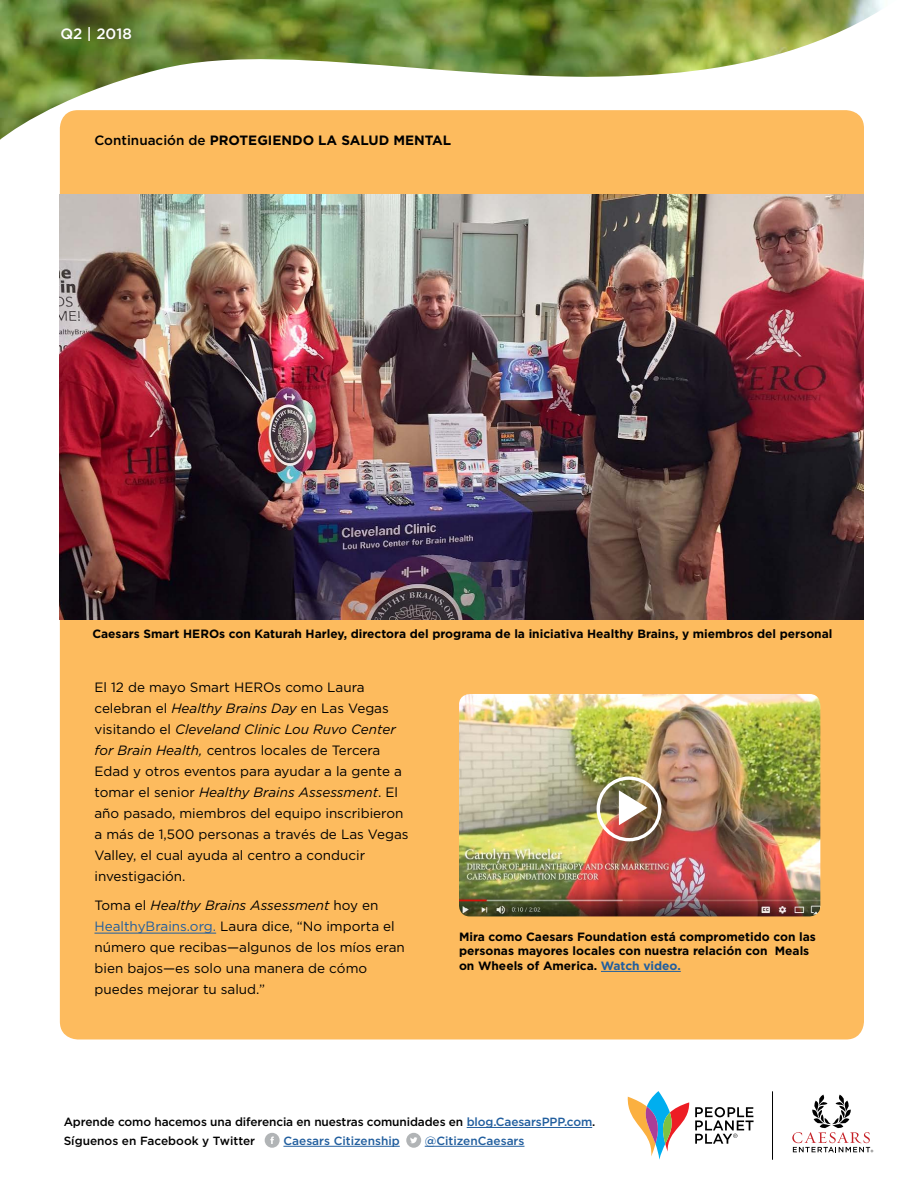
<style>
.page{position:relative;width:918px;height:1188px;background:#fff}
.page>*{position:absolute;margin:0;border:0;box-sizing:border-box;transform-origin:0 0}
.t1{font:500 15px "Gotham";color:#fff}
.t2{font:13.5px/21px "Gotham";color:#000}
.t3{font:700 13.5px "Gotham";color:#000}
.t4{font:700 12px/14.4px "Gotham";color:#000}
.t5{font:500 11.85px/18.8px "Gotham";letter-spacing:-.01em;color:#000}
.t6{font:500 11.85px "Gotham";color:#215e9e}
.s1{font-weight:500}
.s2{font-style:italic}
.s3{color:#215e9e}
</style>
<div class="page">
<img style="left:0;top:0;width:882px;height:140px">
<div style="left:60px;top:110px;width:804px;height:929px;background:#fdbb5e;border-radius:18px"></div>
<hr style="left:94px;top:933px;width:122px;height:1px;background:#215e9e">
<img style="left:459px;top:694px;width:361px;height:222px">
<hr style="left:601px;top:971px;width:80px;height:1px;background:#215e9e">
<svg style="left:619px;top:790px;width:28px;height:35px"></svg>
<div style="left:597px;top:776px;width:65px;height:65px;border:3px solid #fff;border-radius:50%"></div>
<img style="left:60px;top:194px;width:804px;height:426px">
<hr style="left:467px;top:1127px;width:125px;height:1px;background:#215e9e">
<hr style="left:283px;top:1146px;width:117px;height:1px;background:#215e9e">
<hr style="left:425px;top:1146px;width:99px;height:1px;background:#215e9e">
<svg style="left:265px;top:1133px;width:15px;height:15px"></svg>
<svg style="left:406px;top:1133px;width:15px;height:15px"></svg>
<svg style="left:792px;top:1095px;width:81px;height:57px"></svg>
<svg style="left:627px;top:1091px;width:62px;height:69px"></svg>
<svg style="left:695px;top:1107px;width:59px;height:37px"></svg>
<hr style="left:772px;top:1091px;width:1px;height:69px;background:#000">
<p class="t1" style="left:61px;top:26px;width:73px">Q2 | 2018</p>
<p class="t3" style="left:94px;top:133px;width:358px"><span class="s1">Continuación de</span> PROTEGIENDO LA SALUD MENTAL</p>
<p class="t4" style="left:92px;top:627px;width:742px">Caesars Smart HEROs con Katurah Harley, directora del programa de la iniciativa Healthy Brains, y miembros del personal</p>
<p class="t2" style="left:94px;top:676px;width:316px">El 12 de mayo Smart HEROs como Laura celebran el <span class="s2">Healthy Brains Day</span> en Las Vegas visitando el <span class="s2">Cleveland Clinic Lou Ruvo Center for Brain Health,</span> centros locales de Tercera Edad y otros eventos para ayudar a la gente a tomar el senior <span class="s2">Healthy Brains Assessment</span>. El año pasado, miembros del equipo inscribieron a más de 1,500 personas a través de Las Vegas Valley, el cual ayuda al centro a conducir investigación.</p>
<p class="t2" style="left:94px;top:895px;width:312px">Toma el <span class="s2">Healthy Brains Assessment</span> hoy en <span class="s3">HealthyBrains.org.</span> Laura dice, “No importa el número que recibas—algunos de los míos eran bien bajos—es solo una manera de cómo puedes mejorar tu salud.”</p>
<p class="t4" style="left:459px;top:929px;width:358px">Mira como Caesars Foundation está comprometido con las personas mayores locales con nuestra relación con Meals on Wheels of America. <span class="s3">Watch video.</span></p>
<p class="t5" style="left:64px;top:1112px;width:533px">Aprende como hacemos una diferencia en nuestras comunidades en <span class="s3">blog.CaesarsPPP.com</span>.<br>Síguenos en Facebook y Twitter</p>
<p class="t6" style="left:283px;top:1134px;width:118px">Caesars Citizenship</p>
<p class="t6" style="left:425px;top:1134px;width:101px">@CitizenCaesars</p>
</div>
